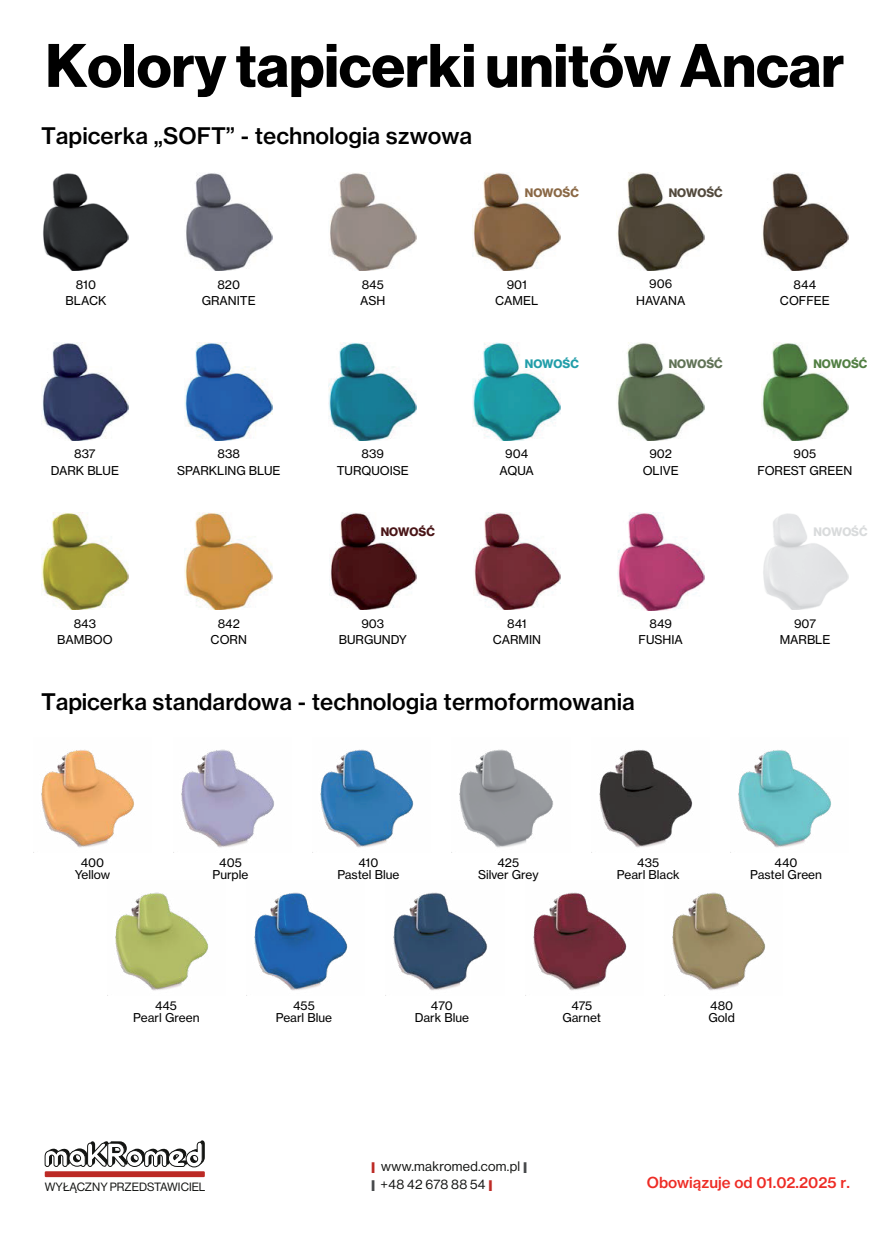
<style>
.page{position:relative;width:893px;height:1234px;background:#fff}
.page>*{position:absolute;margin:0;border:0;box-sizing:border-box;transform-origin:0 0}
.t1{font:60px "N Haas Grotesk DS Pro 75 Bd";color:#000}
.t2{font:22.5px "N Haas Grotesk TX Pro 65 Md";color:#000}
.t3{font:15px "N Haas Grotesk TX Pro 65 Md";color:#ee2c25}
.t4{font:13.5px "N Haas Grotesk DS Pro 55 Rg";letter-spacing:.025em;color:#131412}
.t5{font:12px/16.2px "N Haas Grotesk TX Pro 55 Rg";color:#000;text-align:center}
.t6{font:12px "N Haas Grotesk DS Pro 75 Bd";color:#8a6845}
.t7{font:12px "N Haas Grotesk DS Pro 75 Bd";color:#607256}
.t8{font:12px "N Haas Grotesk DS Pro 75 Bd";color:#527f43}
.t9{font:12px "N Haas Grotesk DS Pro 75 Bd";color:#491517}
.t10{font:12px "N Haas Grotesk DS Pro 75 Bd";color:#d9dbdc}
.t11{font:12px "N Haas Grotesk DS Pro 75 Bd";color:#52493c}
.t12{font:12px "N Haas Grotesk DS Pro 75 Bd";color:#229ea9}
.t13{font:11.7px "N Haas Grotesk DS Pro 55 Rg";color:#131412}
.s1{font-family:"N Haas Grotesk DS Pro 75 Bd";font-size:15px;color:#bc2a25}
.s2{font-family:"N Haas Grotesk DS Pro 75 Bd";font-size:15px;color:#47494b}
.s3{font-family:"N Haas Grotesk DS Pro 75 Bd";font-size:15px;color:#be2b26}
</style>
<div class="page">
<img style="left:738px;top:750px;width:93px;height:98px">
<img style="left:41px;top:750px;width:93px;height:98px">
<img style="left:181px;top:749px;width:93px;height:99px">
<img style="left:320px;top:749px;width:94px;height:99px">
<img style="left:459px;top:749px;width:94px;height:99px">
<img style="left:599px;top:749px;width:94px;height:99px">
<img style="left:115px;top:892px;width:94px;height:99px">
<img style="left:254px;top:892px;width:94px;height:99px">
<img style="left:393px;top:892px;width:95px;height:99px">
<img style="left:533px;top:892px;width:94px;height:99px">
<img style="left:672px;top:892px;width:94px;height:99px">
<img style="left:43px;top:173px;width:86px;height:97px">
<img style="left:186px;top:173px;width:87px;height:98px">
<img style="left:762px;top:173px;width:87px;height:98px">
<img style="left:330px;top:173px;width:87px;height:98px">
<img style="left:473px;top:173px;width:88px;height:98px">
<img style="left:617px;top:173px;width:88px;height:98px">
<img style="left:329px;top:512px;width:88px;height:98px">
<img style="left:473px;top:512px;width:88px;height:98px">
<img style="left:185px;top:512px;width:88px;height:98px">
<img style="left:41px;top:512px;width:88px;height:98px">
<img style="left:763px;top:513px;width:86px;height:97px">
<img style="left:617px;top:512px;width:88px;height:98px">
<img style="left:42px;top:342px;width:87px;height:98px">
<img style="left:185px;top:342px;width:88px;height:98px">
<img style="left:329px;top:342px;width:88px;height:98px">
<img style="left:617px;top:342px;width:88px;height:98px">
<img style="left:761px;top:342px;width:88px;height:98px">
<img style="left:473px;top:342px;width:88px;height:98px">
<svg style="left:44px;top:1140px;width:161px;height:27px"></svg>
<svg style="left:45px;top:1170px;width:160px;height:6px"></svg>
<h1 class="t1" style="left:46px;top:31px;width:800px">Kolory tapicerki unitów Ancar</h1>
<h2 class="t2" style="left:41px;top:122px;width:433px">Tapicerka „SOFT” - technologia szwowa</h2>
<p class="t6" style="left:525px;top:186px;width:55px">NOWOŚĆ</p>
<p class="t11" style="left:669px;top:186px;width:55px">NOWOŚĆ</p>
<p class="t5" style="left:360px;top:276px;width:27px;text-align:left">845<br>ASH</p>
<p class="t5" style="left:495px;top:276px;width:44px">901<br>CAMEL</p>
<p class="t5" style="left:636px;top:276px;width:51px">906<br>HAVANA</p>
<p class="t5" style="left:66px;top:276px;width:42px">810<br>BLACK</p>
<p class="t5" style="left:202px;top:276px;width:55px">820<br>GRANITE</p>
<p class="t5" style="left:780px;top:276px;width:51px">844<br>COFFEE</p>
<p class="t12" style="left:525px;top:356px;width:55px">NOWOŚĆ</p>
<p class="t7" style="left:669px;top:356px;width:55px">NOWOŚĆ</p>
<p class="t8" style="left:813px;top:356px;width:55px">NOWOŚĆ</p>
<p class="t5" style="left:51px;top:445px;width:70px">837<br>DARK BLUE</p>
<p class="t5" style="left:177px;top:445px;width:105px">838<br>SPARKLING BLUE</p>
<p class="t5" style="left:337px;top:445px;width:74px">839<br>TURQUOISE</p>
<p class="t5" style="left:643px;top:445px;width:38px">902<br>OLIVE</p>
<p class="t5" style="left:757px;top:445px;width:96px">905<br>FOREST GREEN</p>
<p class="t5" style="left:499px;top:445px;width:36px">904<br>AQUA</p>
<p class="t9" style="left:381px;top:525px;width:55px">NOWOŚĆ</p>
<p class="t10" style="left:814px;top:525px;width:55px">NOWOŚĆ</p>
<p class="t5" style="left:57px;top:615px;width:57px">843<br>BAMBOO</p>
<p class="t5" style="left:780px;top:615px;width:52px">907<br>MARBLE</p>
<p class="t5" style="left:211px;top:615px;width:38px">842<br>CORN</p>
<p class="t5" style="left:339px;top:615px;width:70px">903<br>BURGUNDY</p>
<p class="t5" style="left:493px;top:615px;width:50px">841<br>CARMIN</p>
<p class="t5" style="left:638px;top:615px;width:46px">849<br>FUSHIA</p>
<h2 class="t2" style="left:41px;top:687px;width:595px">Tapicerka standardowa - technologia termoformowania</h2>
<p class="t5" style="left:75px;top:856px;width:37px;line-height:12px">400<br>Yellow</p>
<p class="t5" style="left:213px;top:856px;width:37px;line-height:12px">405<br>Purple</p>
<p class="t5" style="left:337px;top:856px;width:64px;line-height:12px">410<br>Pastel Blue</p>
<p class="t5" style="left:478px;top:856px;width:62px;line-height:12px">425<br>Silver Grey</p>
<p class="t5" style="left:617px;top:856px;width:64px;line-height:12px">435<br>Pearl Black</p>
<p class="t5" style="left:750px;top:856px;width:73px;line-height:12px">440<br>Pastel Green</p>
<p class="t5" style="left:133px;top:999px;width:68px;line-height:12px">445<br>Pearl Green</p>
<p class="t5" style="left:276px;top:999px;width:58px;line-height:12px">455<br>Pearl Blue</p>
<p class="t5" style="left:415px;top:999px;width:56px;line-height:12px">470<br>Dark Blue</p>
<p class="t5" style="left:562px;top:999px;width:40px;line-height:12px">475<br>Garnet</p>
<p class="t5" style="left:708px;top:999px;width:28px;line-height:12px;text-align:left">480<br>Gold</p>
<p class="t4" style="left:371px;top:1158px;width:158px"><span class="s1">I</span> www.makromed.com.pl <span class="s2">I</span></p>
<p class="t13" style="left:45px;top:1179px;width:162px">WYŁĄCZNY PRZEDSTAWICIEL</p>
<p class="t4" style="left:371px;top:1176px;width:123px"><span class="s2">I</span> +48 42 678 88 54 <span class="s3">I</span></p>
<p class="t3" style="left:647px;top:1172px;width:205px">Obowiązuje od 01.02.2025 r.</p>
</div>
